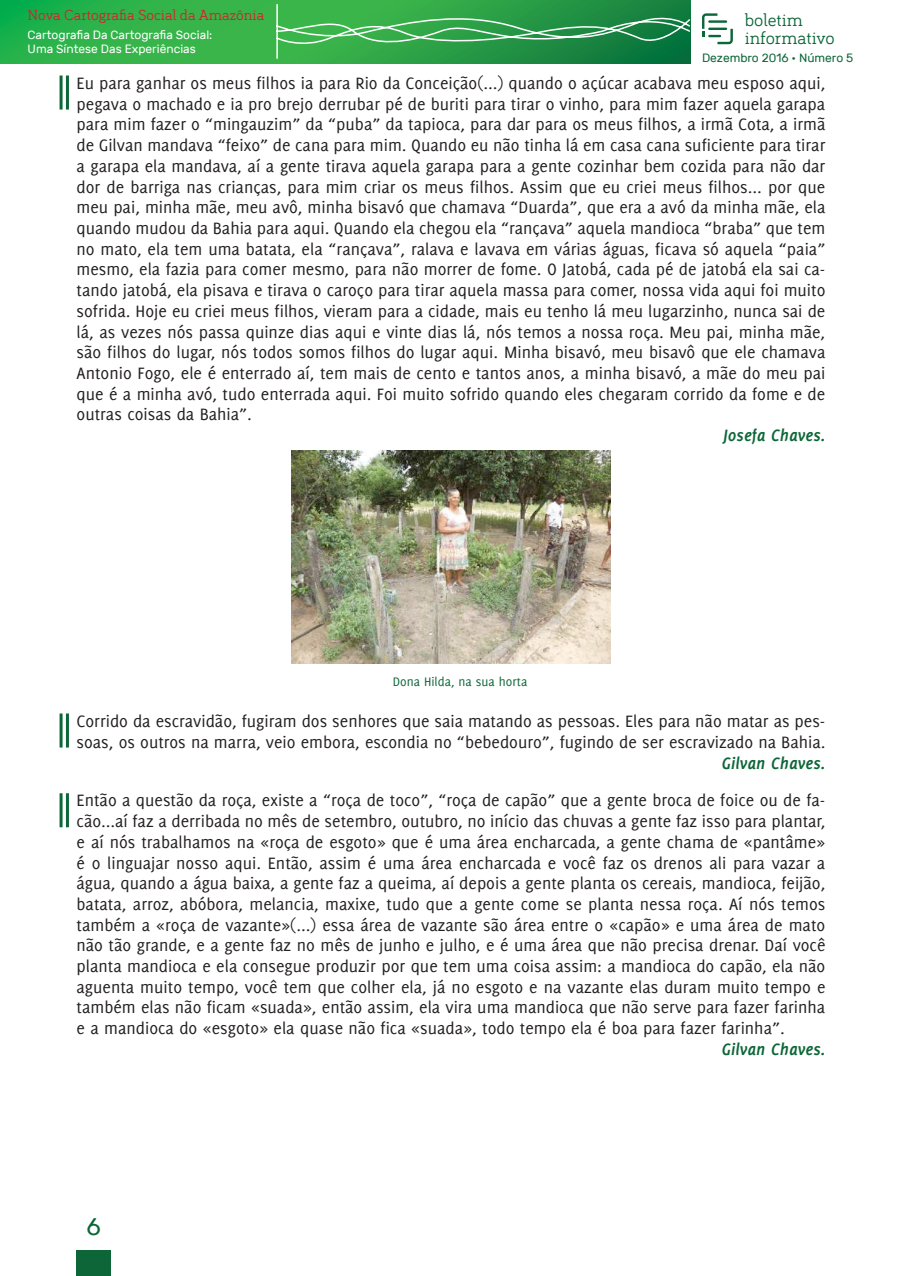
<style>
.page{position:relative;width:902px;height:1276px;background:#fff}
.page>*{position:absolute;margin:0;border:0;box-sizing:border-box;transform-origin:0 0}
.t1{font:24px "Rubik";color:#0c6638}
.t2{font:18px/20.7px "Delicious";color:#231f20;text-align:justify}
.t3{font:italic 700 18px "Delicious";color:#0c6638}
.t4{font:18px/18px "Bariol Serif";color:#0c6638}
.t5{font:15px "Bariol Serif";color:#d1232a}
.t6{font:13.5px "Delicious";color:#0c6638}
.t7{font:12px/14.4px "Rubik";color:#fff}
.t8{font:12px "Rubik";color:#0c6638}
</style>
<div class="page">
<svg style="left:0;top:0;width:690px;height:64px;background:#2daf49"></svg>
<svg style="left:702px;top:13px;width:30px;height:31px"></svg>
<svg style="left:275px;top:3px;width:415px;height:57px;background:#38a253"></svg>
<div style="left:77px;top:1250px;width:34px;height:26px;background:#0c6638"></div>
<img style="left:292px;top:451px;width:318px;height:212px">
<hr style="left:66px;top:75px;width:3px;height:35px;background:#0c6638">
<hr style="left:60px;top:75px;width:3px;height:35px;background:#0c6638">
<hr style="left:66px;top:713px;width:3px;height:34px;background:#0c6638">
<hr style="left:60px;top:713px;width:3px;height:34px;background:#0c6638">
<hr style="left:66px;top:793px;width:3px;height:34px;background:#0c6638">
<hr style="left:60px;top:793px;width:3px;height:34px;background:#0c6638">
<p class="t5" style="left:28px;top:5px;width:238px">Nova Cartografia Social da Amazônia</p>
<p class="t7" style="left:28px;top:28px;width:186px">Cartografia Da Cartografia Social:<br>Uma Síntese Das Experiências</p>
<p class="t4" style="left:744px;top:10px;width:91px">boletim informativo</p>
<p class="t8" style="left:702px;top:51px;width:153px">Dezembro 2016 • Número 5</p>
<p class="t2" style="left:77px;top:73px;width:750px">Eu para ganhar os meus filhos ia para Rio da Conceição(...) quando o açúcar acabava meu esposo aqui, pegava o machado e ia pro brejo derrubar pé de buriti para tirar o vinho, para mim fazer aquela garapa para mim fazer o “mingauzim” da “puba” da tapioca, para dar para os meus filhos, a irmã Cota, a irmã de Gilvan mandava “feixo” de cana para mim. Quando eu não tinha lá em casa cana suficiente para tirar a garapa ela mandava, aí a gente tirava aquela garapa para a gente cozinhar bem cozida para não dar dor de barriga nas crianças, para mim criar os meus filhos. Assim que eu criei meus filhos... por que meu pai, minha mãe, meu avô, minha bisavó que chamava “Duarda”, que era a avó da minha mãe, ela quando mudou da Bahia para aqui. Quando ela chegou ela “rançava” aquela mandioca “braba” que tem no mato, ela tem uma batata, ela “rançava”, ralava e lavava em várias águas, ficava só aquela “paia” mesmo, ela fazia para comer mesmo, para não morrer de fome. O Jatobá, cada pé de jatobá ela sai ca&shy;tando jatobá, ela pisava e tirava o caroço para tirar aquela massa para comer, nossa vida aqui foi muito sofrida. Hoje eu criei meus filhos, vieram para a cidade, mais eu tenho lá meu lugarzinho, nunca sai de lá, as vezes nós passa quinze dias aqui e vinte dias lá, nós temos a nossa roça. Meu pai, minha mãe, são filhos do lugar, nós todos somos filhos do lugar aqui. Minha bisavó, meu bisavô que ele chamava Antonio Fogo, ele é enterrado aí, tem mais de cento e tantos anos, a minha bisavó, a mãe do meu pai que é a minha avó, tudo enterrada aqui. Foi muito sofrido quando eles chegaram corrido da fome e de outras coisas da Bahia”.</p>
<p class="t3" style="left:723px;top:425px;width:103px">Josefa Chaves.</p>
<p class="t6" style="left:392px;top:673px;width:136px">Dona Hilda, na sua horta</p>
<p class="t2" style="left:77px;top:711px;width:750px">Corrido da escravidão, fugiram dos senhores que saia matando as pessoas. Eles para não matar as pes&shy;soas, os outros na marra, veio embora, escondia no “bebedouro”, fugindo de ser escravizado na Bahia.</p>
<p class="t3" style="left:721px;top:752px;width:105px">Gilvan Chaves.</p>
<p class="t2" style="left:77px;top:790px;width:750px">Então a questão da roça, existe a “roça de toco”, “roça de capão” que a gente broca de foice ou de fa&shy;cão...aí faz a derribada no mês de setembro, outubro, no início das chuvas a gente faz isso para plantar, e aí nós trabalhamos na «roça de esgoto» que é uma área encharcada, a gente chama de «pantâme» é o linguajar nosso aqui. Então, assim é uma área encharcada e você faz os drenos ali para vazar a água, quando a água baixa, a gente faz a queima, aí depois a gente planta os cereais, mandioca, feijão, batata, arroz, abóbora, melancia, maxixe, tudo que a gente come se planta nessa roça. Aí nós temos também a «roça de vazante»(...) essa área de vazante são área entre o «capão» e uma área de mato não tão grande, e a gente faz no mês de junho e julho, e é uma área que não precisa drenar. Daí você planta mandioca e ela consegue produzir por que tem uma coisa assim: a mandioca do capão, ela não aguenta muito tempo, você tem que colher ela, já no esgoto e na vazante elas duram muito tempo e também elas não ficam «suada», então assim, ela vira uma mandioca que não serve para fazer farinha e a mandioca do «esgoto» ela quase não fica «suada», todo tempo ela é boa para fazer farinha”.</p>
<p class="t3" style="left:721px;top:1038px;width:105px">Gilvan Chaves.</p>
<h1 class="t1" style="left:86px;top:1213px;width:16px">6</h1>
</div>
